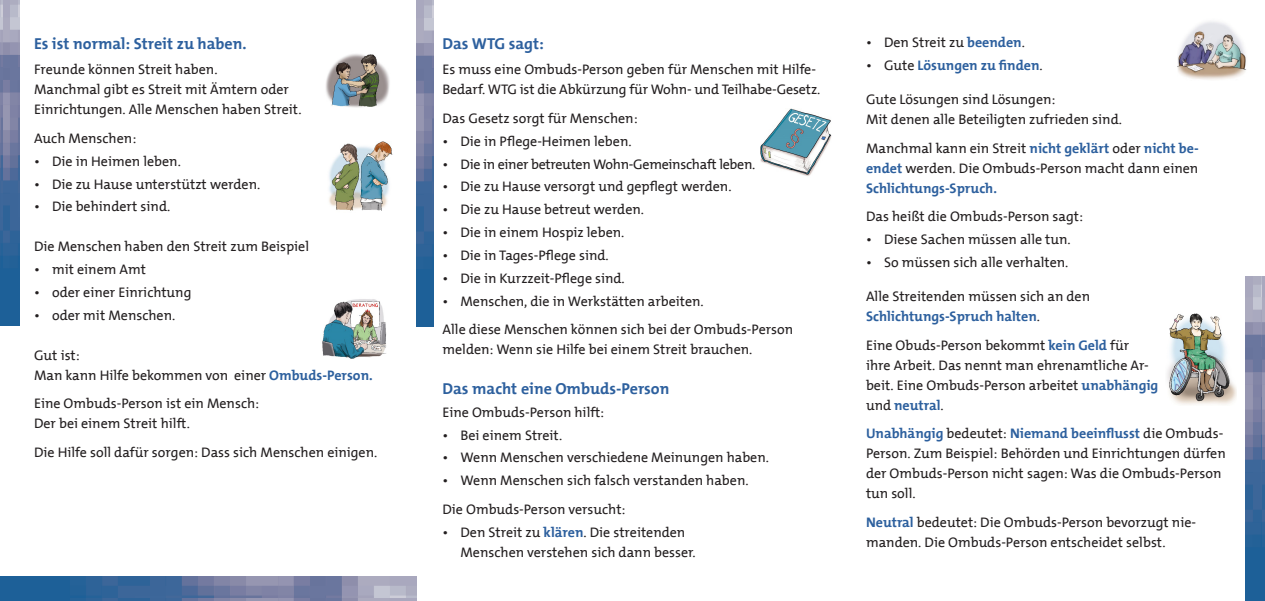
<style>
.page{position:relative;width:1265px;height:601px;background:#fff}
.page>*{position:absolute;margin:0;border:0;box-sizing:border-box;transform-origin:0 0}
.t1{font:700 16px "The Mix BF";color:#2d609e}
.t2{font:14px/20px "The Mix BF";color:#231f20}
.t3{font:14px "The Mix BF";letter-spacing:-.02em;color:#231f20}
.t4{font:700 14px "The Mix BF";color:#2d609e}
.s1{font-weight:700;color:#2d609e}
.s2{font-weight:400;color:#231f20}
</style>
<div class="page">
<img style="left:322px;top:299px;width:64px;height:60px">
<img style="left:329px;top:141px;width:64px;height:70px">
<img style="left:0;top:0;width:19px;height:326px">
<img style="left:0;top:576px;width:417px;height:25px">
<img style="left:1245px;top:277px;width:19px;height:324px">
<img style="left:417px;top:0;width:16px;height:326px">
<img style="left:325px;top:54px;width:65px;height:54px">
<img style="left:760px;top:109px;width:71px;height:67px">
<img style="left:1177px;top:21px;width:70px;height:59px">
<img style="left:1167px;top:313px;width:69px;height:92px">
<p class="t1" style="left:34px;top:34px;width:214px">Es ist normal: Streit zu haben.</p>
<p class="t2" style="left:34px;top:60px;width:269px">Freunde können Streit haben.<br>Manchmal gibt es Streit mit Ämtern oder<br>Einrichtungen. Alle Menschen haben Streit.</p>
<p class="t2" style="left:34px;top:129px;width:104px">Auch Menschen:</p>
<p class="t2" style="left:34px;top:151px;width:148px">• Die in Heimen leben.</p>
<p class="t2" style="left:34px;top:174px;width:228px">• Die zu Hause unterstützt werden.</p>
<p class="t2" style="left:34px;top:197px;width:138px">• Die behindert sind.</p>
<p class="t2" style="left:34px;top:237px;width:276px">Die Menschen haben den Streit zum Beispiel</p>
<p class="t2" style="left:34px;top:260px;width:113px">• mit einem Amt</p>
<p class="t2" style="left:34px;top:283px;width:159px">• oder einer Einrichtung</p>
<p class="t2" style="left:34px;top:305px;width:143px">• oder mit Menschen.</p>
<p class="t2" style="left:34px;top:345px;width:340px">Gut ist:<br>Man kann Hilfe bekommen von einer <span class="s1">Ombuds-Person.</span></p>
<p class="t2" style="left:34px;top:394px;width:227px">Eine Ombuds-Person ist ein Mensch:<br>Der bei einem Streit hilft.</p>
<p class="t2" style="left:34px;top:442px;width:345px">Die Hilfe soll dafür sorgen: Dass sich Menschen einigen.</p>
<p class="t1" style="left:442px;top:34px;width:103px">Das WTG sagt:</p>
<p class="t2" style="left:442px;top:60px;width:379px">Es muss eine Ombuds-Person geben für Menschen mit Hilfe-<br>Bedarf. WTG ist die Abkürzung für Wohn- und Teilhabe-Gesetz.</p>
<p class="t2" style="left:442px;top:109px;width:197px">Das Gesetz sorgt für Menschen:</p>
<p class="t2" style="left:442px;top:131px;width:191px">• Die in Pflege-Heimen leben.</p>
<p class="t3" style="left:442px;top:156px;width:314px">• Die in einer betreuten Wohn-Gemeinschaft leben.</p>
<p class="t2" style="left:442px;top:177px;width:290px">• Die zu Hause versorgt und gepflegt werden.</p>
<p class="t2" style="left:442px;top:200px;width:203px">• Die zu Hause betreut werden.</p>
<p class="t2" style="left:442px;top:223px;width:183px">• Die in einem Hospiz leben.</p>
<p class="t2" style="left:442px;top:246px;width:168px">• Die in Tages-Pflege sind.</p>
<p class="t2" style="left:442px;top:268px;width:184px">• Die in Kurzzeit-Pflege sind.</p>
<p class="t2" style="left:442px;top:287px;width:352px;line-height:28.5px">• Menschen, die in Werkstätten arbeiten.<br>Alle diese Menschen können sich bei der Ombuds-Person</p>
<p class="t2" style="left:442px;top:340px;width:311px">melden: Wenn sie Hilfe bei einem Streit brauchen.</p>
<p class="t1" style="left:442px;top:380px;width:228px">Das macht eine Ombuds-Person</p>
<p class="t2" style="left:442px;top:402px;width:163px">Eine Ombuds-Person hilft:</p>
<p class="t2" style="left:442px;top:425px;width:121px">• Bei einem Streit.</p>
<p class="t2" style="left:442px;top:448px;width:328px">• Wenn Menschen verschiedene Meinungen haben.</p>
<p class="t2" style="left:442px;top:467px;width:307px;line-height:28.5px">• Wenn Menschen sich falsch verstanden haben.<br>Die Ombuds-Person versucht:</p>
<p class="t2" style="left:460px;top:522px;width:237px;text-indent:-18px">• Den Streit zu <span class="s1">klären</span>. Die streitenden<br>Menschen verstehen sich dann besser.</p>
<p class="t2" style="left:866px;top:33px;width:160px">• Den Streit zu <span class="s1">beenden</span>.</p>
<p class="t4" style="left:866px;top:58px;width:178px"><span class="s2">• Gute</span> Lösungen zu finden<span class="s2">.</span></p>
<p class="t2" style="left:866px;top:90px;width:257px">Gute Lösungen sind Lösungen:<br>Mit denen alle Beteiligten zufrieden sind.</p>
<p class="t2" style="left:866px;top:138px;width:334px;text-align:justify">Manchmal kann ein Streit <span class="s1">nicht geklärt</span> oder <span class="s1">nicht be&shy;endet</span> werden. Die Ombuds-Person macht dann einen <span class="s1">Schlichtungs-Spruch.</span></p>
<p class="t2" style="left:866px;top:207px;width:218px">Das heißt die Ombuds-Person sagt:</p>
<p class="t2" style="left:866px;top:230px;width:206px">• Diese Sachen müssen alle tun.</p>
<p class="t2" style="left:866px;top:253px;width:204px">• So müssen sich alle verhalten.</p>
<p class="t2" style="left:866px;top:287px;width:225px">Alle Streitenden müssen sich an den<br><span class="s1">Schlichtungs-Spruch halten</span>.</p>
<p class="t2" style="left:866px;top:335px;width:294px">Eine Obuds-Person bekommt <span class="s1">kein Geld</span> für<br>ihre Arbeit. Das nennt man ehrenamtliche Ar&shy;beit. Eine Ombuds-Person arbeitet <span class="s1">unabhängig </span>und <span class="s1">neutral</span>.</p>
<p class="t2" style="left:866px;top:424px;width:361px"><span class="s1">Unabhängig</span> bedeutet: <span class="s1">Niemand beeinflusst</span> die Ombuds-Person. Zum Beispiel: Behörden und Einrichtungen dürfen der Ombuds-Person nicht sagen: Was die Ombuds-Person tun soll.</p>
<p class="t2" style="left:866px;top:512px;width:331px"><span class="s1">Neutral</span> bedeutet: Die Ombuds-Person bevorzugt nie&shy;manden. Die Ombuds-Person entscheidet selbst.</p>
</div>
